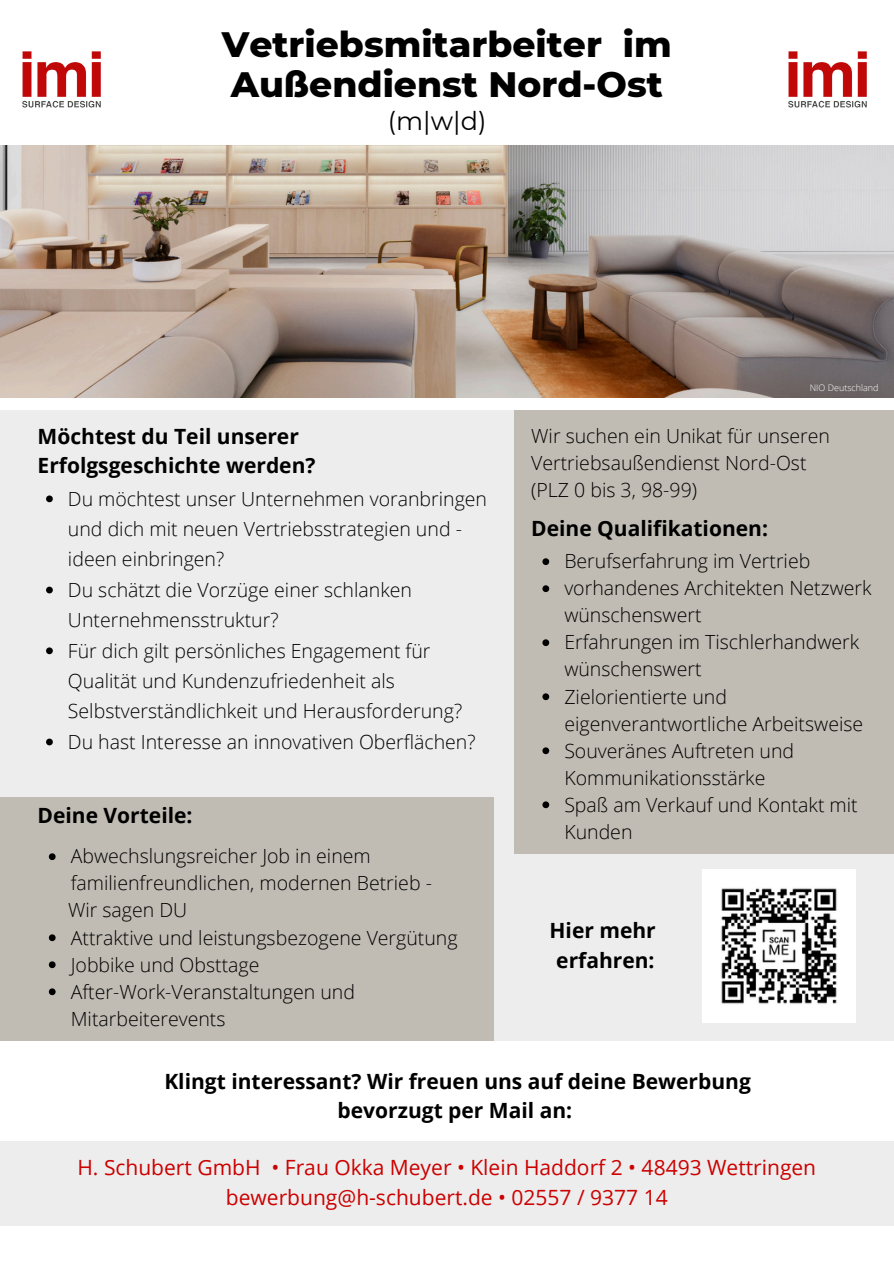
<style>
.page{position:relative;width:894px;height:1264px;background:#fff}
.page>*{position:absolute;margin:0;border:0;box-sizing:border-box;transform-origin:0 0}
.t1{font:800 36px/39.3px "Montserrat";color:#000}
.t2{font:25.5px "Montserrat";color:#000}
.t3{font:700 21px/29.2px "Open Sans";color:#000;text-align:center}
.t4{font:21px/29.2px "Open Sans";color:#c00;text-align:center}
.t5{font:300 19.5px/27px "Open Sans";color:#000}
.t6{font:300 9px "Open Sans";color:#fff}
</style>
<div class="page">
<div style="left:0;top:410px;width:893px;height:630px;background:#ededed"></div>
<img style="left:0;top:145px;width:893px;height:252px">
<div style="left:0;top:797px;width:493px;height:243px;background:#c0bcb3"></div>
<div style="left:514px;top:410px;width:379px;height:443px;background:#c0bcb3"></div>
<div style="left:0;top:1141px;width:893px;height:84px;background:#ededed"></div>
<img style="left:702px;top:869px;width:153px;height:153px">
<svg style="left:46px;top:495px;width:7px;height:7px"></svg>
<svg style="left:46px;top:586px;width:7px;height:7px"></svg>
<svg style="left:46px;top:647px;width:7px;height:7px"></svg>
<svg style="left:46px;top:738px;width:7px;height:7px"></svg>
<svg style="left:542px;top:558px;width:7px;height:7px"></svg>
<svg style="left:542px;top:585px;width:7px;height:7px"></svg>
<svg style="left:542px;top:639px;width:7px;height:7px"></svg>
<svg style="left:542px;top:693px;width:7px;height:7px"></svg>
<svg style="left:542px;top:747px;width:7px;height:7px"></svg>
<svg style="left:542px;top:801px;width:7px;height:7px"></svg>
<svg style="left:49px;top:853px;width:7px;height:7px"></svg>
<svg style="left:49px;top:934px;width:7px;height:7px"></svg>
<svg style="left:49px;top:961px;width:7px;height:7px"></svg>
<svg style="left:49px;top:988px;width:7px;height:7px"></svg>
<img style="left:22px;top:51px;width:79px;height:57px">
<img style="left:788px;top:51px;width:79px;height:57px">
<h2 class="t1" style="left:222px;top:25px;width:451px">Vetriebsmitarbeiter im<br>Außendienst Nord-Ost</h2>
<p class="t2" style="left:388px;top:105px;width:100px">(m|w|d)</p>
<p class="t3" style="left:38px;top:421px;width:279px;text-align:left">Möchtest du Teil unserer<br>Erfolgsgeschichte werden?</p>
<p class="t5" style="left:68px;top:483px;width:420px;line-height:30.3px">Du möchtest unser Unternehmen voranbringen und dich mit neuen Vertriebsstrategien und - ideen einbringen?</p>
<p class="t5" style="left:68px;top:574px;width:345px;line-height:30.3px">Du schätzt die Vorzüge einer schlanken<br>Unternehmensstruktur?</p>
<p class="t5" style="left:68px;top:635px;width:395px;line-height:30.3px">Für dich gilt persönliches Engagement für<br>Qualität und Kundenzufriedenheit als<br>Selbstverständlichkeit und Herausforderung?</p>
<h4 class="t5" style="left:68px;top:727px;width:409px">Du hast Interesse an innovativen Oberflächen?</h4>
<p class="t3" style="left:38px;top:800px;width:156px">Deine Vorteile:</p>
<p class="t5" style="left:71px;top:842px;width:362px">Abwechslungsreicher Job in einem familienfreundlichen, modernen Betrieb -</p>
<p class="t5" style="left:68px;top:896px;width:121px">Wir sagen DU</p>
<h3 class="t5" style="left:71px;top:923px;width:388px">Attraktive und leistungsbezogene Vergütung</h3>
<p class="t5" style="left:71px;top:950px;width:190px">Jobbike und Obsttage</p>
<h4 class="t5" style="left:71px;top:977px;width:286px">After-Work-Veranstaltungen und<br>Mitarbeiterevents</h4>
<h4 class="t6" style="left:809px;top:381px;width:70px">NIO Deutschland</h4>
<p class="t5" style="left:531px;top:421px;width:300px">Wir suchen ein Unikat für unseren<br>Vertriebsaußendienst Nord-Ost (PLZ 0 bis 3, 98-99)</p>
<h3 class="t3" style="left:531px;top:513px;width:238px">Deine Qualifikationen:</h3>
<h3 class="t5" style="left:564px;top:547px;width:247px">Berufserfahrung im Vertrieb</h3>
<p class="t5" style="left:564px;top:574px;width:308px">vorhandenes Architekten Netzwerk wünschenswert</p>
<p class="t5" style="left:564px;top:628px;width:296px">Erfahrungen im Tischlerhandwerk wünschenswert</p>
<p class="t5" style="left:564px;top:682px;width:300px">Zielorientierte und eigenverantwortliche Arbeitsweise</p>
<p class="t5" style="left:564px;top:736px;width:231px">Souveränes Auftreten und<br>Kommunikationsstärke</p>
<p class="t5" style="left:564px;top:790px;width:295px">Spaß am Verkauf und Kontakt mit<br>Kunden</p>
<p class="t3" style="left:549px;top:915px;width:108px">Hier mehr erfahren:</p>
<p class="t3" style="left:164px;top:1066px;width:588px">Klingt interessant? Wir freuen uns auf deine Bewerbung bevorzugt per Mail an:</p>
<p class="t4" style="left:77px;top:1152px;width:740px">H. Schubert GmbH • Frau Okka Meyer • Klein Haddorf 2 • 48493 Wettringen bewerbung@h-schubert.de • 02557 / 9377 14</p>
</div>
